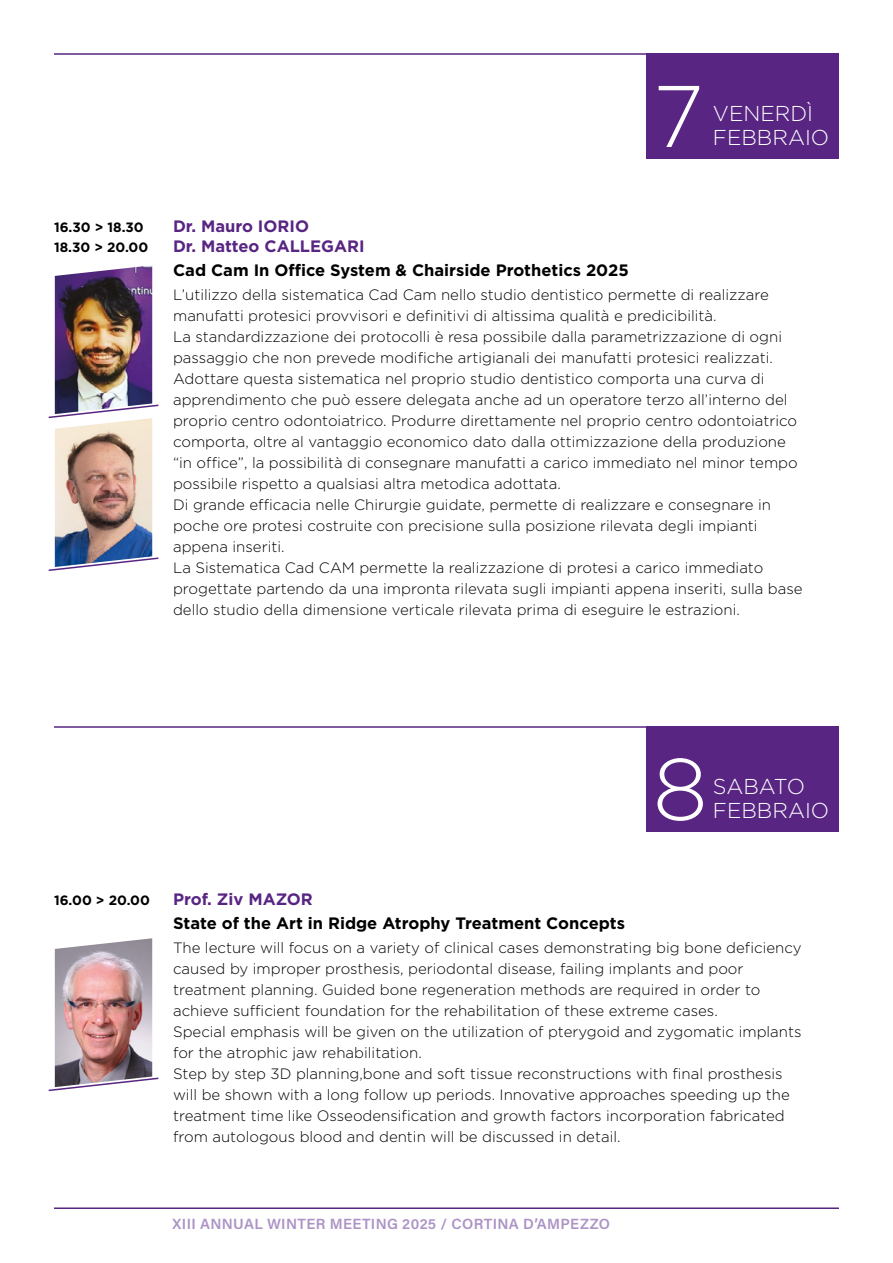
<style>
.page{position:relative;width:893px;height:1263px;background:#fff}
.page>*{position:absolute;margin:0;border:0;box-sizing:border-box;transform-origin:0 0}
.t1{font:300 87.3px "Gotham";color:#fff}
.t2{font:300 21.45px "Gotham";color:#fff}
.t3{font:700 16.5px "Gotham";color:#000}
.t4{font:700 16.5px "Gotham";color:#582583}
.t5{font:300 15px/21px "Gotham";color:#000}
.t6{font:14.7px "Acumin Variable Concept";letter-spacing:.025em;color:#ac93c5}
.t7{font:700 13.5px "Gotham";color:#000}
</style>
<div class="page">
<div style="left:647px;top:53px;width:192px;height:105px;background:#582583"></div>
<div style="left:647px;top:726px;width:192px;height:105px;background:#582583"></div>
<hr style="left:54px;top:53px;width:785px;height:2px;background:#582583">
<hr style="left:54px;top:726px;width:785px;height:2px;background:#582583">
<hr style="left:54px;top:1207px;width:785px;height:2px;background:#582583">
<img style="left:55px;top:265px;width:97px;height:139px">
<svg style="left:48px;top:404px;width:111px;height:15px"></svg>
<img style="left:55px;top:938px;width:97px;height:139px">
<svg style="left:48px;top:1077px;width:111px;height:15px"></svg>
<img style="left:55px;top:418px;width:97px;height:138px">
<svg style="left:48px;top:556px;width:111px;height:15px"></svg>
<h1 class="t1" style="left:653px;top:69px;width:53px">7</h1>
<h2 class="t2" style="left:713px;top:102px;width:102px">VEN ERDÌ</h2>
<h2 class="t2" style="left:713px;top:126px;width:118px">FEBBRAIO</h2>
<p class="t7" style="left:54px;top:219px;width:91px">16.30 &gt; 18.30</p>
<p class="t4" style="left:173px;top:216px;width:137px">Dr. Mauro IORIO</p>
<p class="t7" style="left:54px;top:239px;width:96px">18.30 &gt; 20.00</p>
<p class="t4" style="left:173px;top:236px;width:193px">Dr. Matteo CALLEGARI</p>
<p class="t3" style="left:173px;top:260px;width:457px">Cad Cam In Office System &amp; Chairside Prothetics 2025</p>
<p class="t5" style="left:173px;top:283px;width:631px">L’utilizzo della sistematica Cad Cam nello studio dentistico permette di realizzare manufatti protesici provvisori e definitivi di altissima qualità e predicibilità.<br>La standardizzazione dei protocolli è resa possibile dalla parametrizzazione di ogni passaggio che non prevede modifiche artigianali dei manufatti protesici realizzati.<br>Adottare questa sistematica nel proprio studio dentistico comporta una curva di apprendimento che può essere delegata anche ad un operatore terzo all’interno del proprio centro odontoiatrico. Produrre direttamente nel proprio centro odontoiatrico comporta, oltre al vantaggio economico dato dalla ottimizzazione della produzione “in office”, la possibilità di consegnare manufatti a carico immediato nel minor tempo possibile rispetto a qualsiasi altra metodica adottata.<br>Di grande efficacia nelle Chirurgie guidate, permette di realizzare e consegnare in poche ore protesi costruite con precisione sulla posizione rilevata degli impianti appena inseriti.<br>La Sistematica Cad CAM permette la realizzazione di protesi a carico immediato progettate partendo da una impronta rilevata sugli impianti appena inseriti, sulla base dello studio della dimensione verticale rilevata prima di eseguire le estrazioni.</p>
<h1 class="t1" style="left:653px;top:742px;width:56px">8</h1>
<h2 class="t2" style="left:713px;top:775px;width:94px">SABATO</h2>
<h2 class="t2" style="left:713px;top:799px;width:118px">FEBBRAIO</h2>
<p class="t7" style="left:54px;top:893px;width:97px">16.00 &gt; 20.00</p>
<p class="t4" style="left:173px;top:890px;width:141px">Prof. Ziv MAZOR</p>
<p class="t3" style="left:173px;top:914px;width:453px">State of the Art in Ridge Atrophy Treatment Concepts</p>
<p class="t5" style="left:173px;top:937px;width:630px">The lecture will focus on a variety of clinical cases demonstrating big bone deficiency caused by improper prosthesis, periodontal disease, failing implants and poor treatment planning. Guided bone regeneration methods are required in order to achieve sufficient foundation for the rehabilitation of these extreme cases.<br>Special emphasis will be given on the utilization of pterygoid and zygomatic implants for the atrophic jaw rehabilitation.<br>Step by step 3D planning,bone and soft tissue reconstructions with final prosthesis will be shown with a long follow up periods. Innovative approaches speeding up the treatment time like Osseodensification and growth factors incorporation fabricated from autologous blood and dentin will be discussed in detail.</p>
<p class="t6" style="left:173px;top:1214px;width:439px">XIII ANNUAL WINTER MEETING 2025 / CORTINA D’AMPEZZO</p>
</div>
